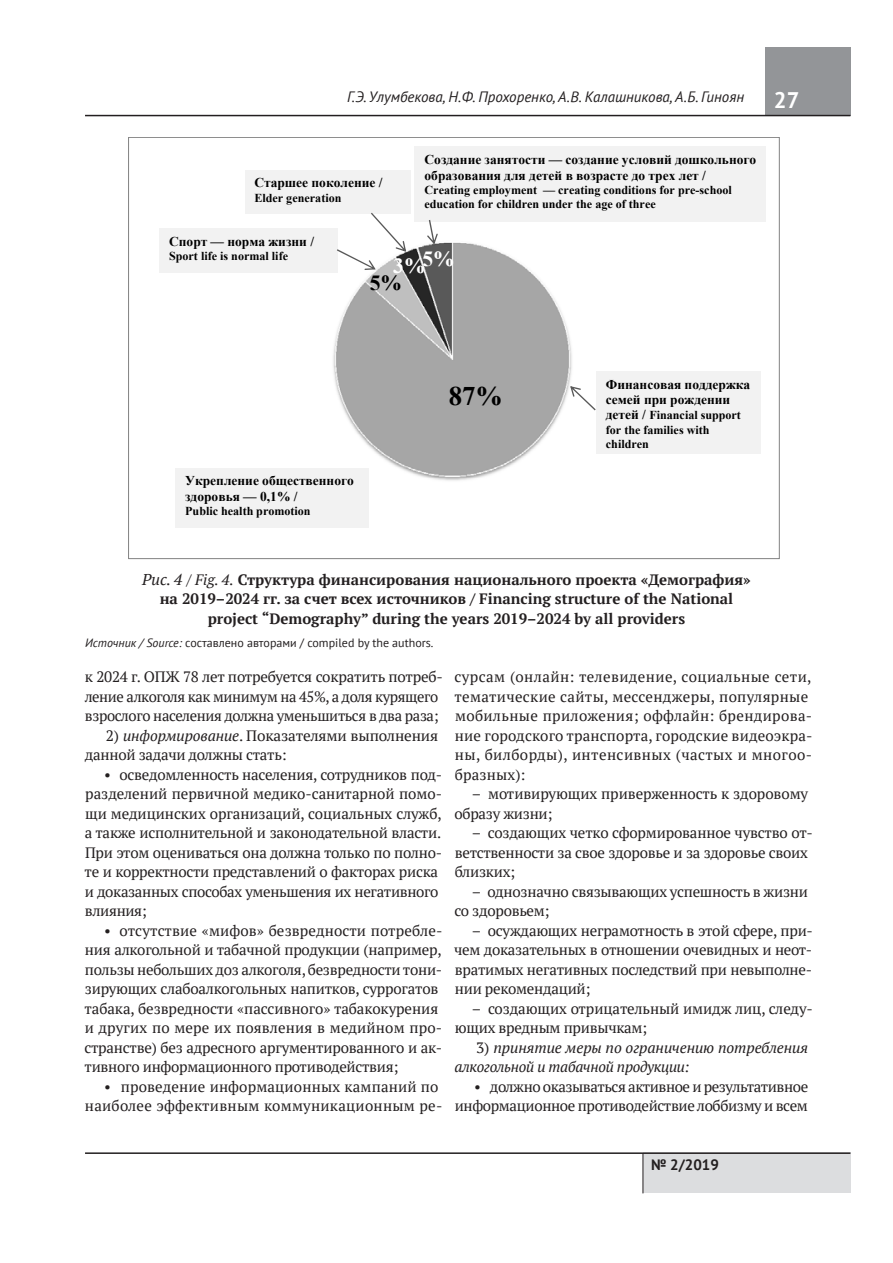
<style>
.page{position:relative;width:893px;height:1263px;background:#fff}
.page>*{position:absolute;margin:0;border:0;box-sizing:border-box;transform-origin:0 0}
.t1{font:700 26.85px "Times New Roman";color:#000}
.t2{font:700 22.5px "PT Sans";color:#fff}
.t3{font:700 21.45px "Times New Roman";color:#fff}
.t4{font:700 21.45px "Times New Roman";color:#000}
.t5{font:15px/19.5px "PT Serif";letter-spacing:-.015em;color:#231f20}
.t6{font:15px/19.5px "PT Serif";letter-spacing:.02em;color:#231f20}
.t7{font:700 15px/19.5px "PT Serif";color:#231f20;text-align:center}
.t8{font:15px/19.5px "PT Serif";letter-spacing:.01em;color:#231f20;text-align:right}
.t9{font:italic 15px/19.5px "PT Serif";letter-spacing:-.005em;color:#231f20}
.t10{font:italic 15px "PT Sans";color:#231f20}
.t11{font:700 15px "PT Sans";color:#231f20}
.t12{font:700 13.5px/15.5px "Times New Roman";color:#000}
.t13{font:700 12.15px/14.1px "Times New Roman";color:#000}
.t14{font:12px "PT Sans";color:#231f20}
.s1{font-size:13.5px}
.s2{font-weight:400;font-style:italic;font-size:15.75px}
.s3{font-weight:400;font-style:italic}
.s4{font-style:italic}
.s5{font-style:normal}
</style>
<div class="page">
<div style="left:765px;top:48px;width:85px;height:68px;background:#939598"></div>
<div style="left:643px;top:1152px;width:207px;height:41px;background:#dcdddf"></div>
<hr style="left:643px;top:1153px;width:1px;height:40px;background:#231f20">
<hr style="left:85px;top:1152px;width:765px;height:2px;background:#231f20">
<hr style="left:85px;top:115px;width:765px;height:1px;background:#231f20">
<svg style="left:128px;top:137px;width:652px;height:422px"></svg>
<div style="left:415px;top:147px;width:351px;height:75px;background:#f2f2f2"></div>
<svg style="left:427px;top:220px;width:11px;height:24px"></svg>
<div style="left:159px;top:228px;width:179px;height:45px;background:#f2f2f2"></div>
<div style="left:245px;top:170px;width:165px;height:43px;background:#f2f2f2"></div>
<svg style="left:337px;top:213px;width:69px;height:57px"></svg>
<div style="left:596px;top:371px;width:165px;height:83px;background:#f2f2f2"></div>
<svg style="left:570px;top:386px;width:26px;height:24px"></svg>
<div style="left:176px;top:468px;width:193px;height:60px;background:#f2f2f2"></div>
<p class="t10" style="left:347px;top:87px;width:398px">Г.Э. Улумбекова, Н.Ф. Прохоренко, А.В. Калашникова, А.Б. Гиноян</p>
<p class="t12" style="left:254px;top:175px;width:130px">Старшее поколение /</p>
<p class="t13" style="left:254px;top:190px;width:89px">Elder generation</p>
<p class="t12" style="left:169px;top:233px;width:146px">Спорт — норма жизни /</p>
<p class="t13" style="left:169px;top:248px;width:120px">Sport life is normal life</p>
<p class="t12" style="left:424px;top:152px;width:333px">Создание занятости — создание условий дошкольного образования для детей в возрасте до трех лет /</p>
<p class="t13" style="left:424px;top:182px;width:309px">Creating employment — creating conditions for pre-school education for children under the age of three</p>
<h3 class="t3" style="left:393px;top:247px;width:63px">3%5%</h3>
<h3 class="t4" style="left:370px;top:267px;width:34px">5%</h3>
<h2 class="t2" style="left:774px;top:85px;width:27px">27</h2>
<p class="t12" style="left:185px;top:473px;width:170px">Укрепление общественного здоровья — 0,1% /</p>
<p class="t13" style="left:185px;top:503px;width:127px">Public health promotion</p>
<h1 class="t1" style="left:449px;top:377px;width:55px">87%</h1>
<p class="t12" style="left:606px;top:376px;width:146px">Финансовая поддержка семей при рождении</p>
<p class="t13" style="left:606px;top:408px;width:136px"><span class="s1">детей /</span> Financial support for the families with children</p>
<p class="t7" style="left:142px;top:569px;width:610px"><span class="s2">Рис. 4</span> <span class="s3">/ Fig. 4.</span> Структура финансирования национального проекта «Демография» на 2019–2024 гг. за счет всех источников / Financing structure of the National project “Demography” during the years 2019–2024 by all providers</p>
<p class="t14" style="left:85px;top:635px;width:350px"><span class="s4">Источник / Source:</span> составлено авторами / compiled by the authors.</p>
<p class="t5" style="left:85px;top:667px;width:360px">к 2024 г. ОПЖ 78 лет потребуется сократить потреб&shy;ление алкоголя как минимум на 45%, а доля курящего взрослого населения должна уменьшиться в два раза;</p>
<p class="t5" style="left:85px;top:725px;width:355px;text-indent:21px">2) <span class="s4">информирование</span>. Показателями выполнения данной задачи должны стать:</p>
<p class="t5" style="left:85px;top:764px;width:359px;text-indent:20px">• осведомленность населения, сотрудников под&shy;разделений первичной медико-санитарной помо&shy;щи медицинских организаций, социальных служб, а также исполнительной и законодательной власти.<br>При этом оцениваться она должна только по полно&shy;те и корректности представлений о факторах риска и доказанных способах уменьшения их негативного влияния;</p>
<p class="t5" style="left:85px;top:920px;width:359px;text-indent:20px">• отсутствие «мифов» безвредности потребле&shy;ния алкогольной и табачной продукции (например, пользы небольших доз алкоголя, безвредности тони&shy;зирующих слабоалкогольных напитков, суррогатов табака, безвредности «пассивного» табакокурения и других по мере их появления в медийном про&shy;странстве) без адресного аргументированного и ак&shy;тивного информационного противодействия;</p>
<p class="t8" style="left:85px;top:1076px;width:359px">• проведение информационных кампаний по наиболее эффективным коммуникационным ре-</p>
<p class="t6" style="left:454px;top:667px;width:359px">сурсам (онлайн: телевидение, социальные сети, тематические сайты, мессенджеры, популярные мобильные приложения; оффлайн: брендирова&shy;ние городского транспорта, городские видеоэкра&shy;ны, билборды), интенсивных (частых и многоо&shy;бразных):</p>
<p class="t5" style="left:454px;top:784px;width:355px;text-indent:17px">– мотивирующих приверженность к здоровому образу жизни;</p>
<p class="t5" style="left:455px;top:823px;width:359px;text-indent:17px">– создающих четко сформированное чувство от&shy;ветственности за свое здоровье и за здоровье своих близких;</p>
<p class="t5" style="left:454px;top:881px;width:355px;text-indent:17px">– однозначно связывающих успешность в жизни со здоровьем;</p>
<p class="t5" style="left:454px;top:920px;width:360px;text-align:justify;text-indent:18px">– осуждающих неграмотность в этой сфере, при&shy;чем доказательных в отношении очевидных и неот&shy;вратимых негативных последствий при невыполне&shy;нии рекомендаций;</p>
<p class="t5" style="left:455px;top:998px;width:359px;text-indent:17px">– создающих отрицательный имидж лиц, следу&shy;ющих вредным привычкам;</p>
<p class="t9" style="left:454px;top:1037px;width:355px;text-indent:22px"><span class="s5">3)</span> принятие меры по ограничению потребления алкогольной и табачной продукции:</p>
<p class="t5" style="left:455px;top:1076px;width:355px;text-align:right">• должно оказываться активное и результативное информационное противодействие лоббизму и всем</p>
<p class="t11" style="left:651px;top:1154px;width:69px">№ 2/2019</p>
</div>
